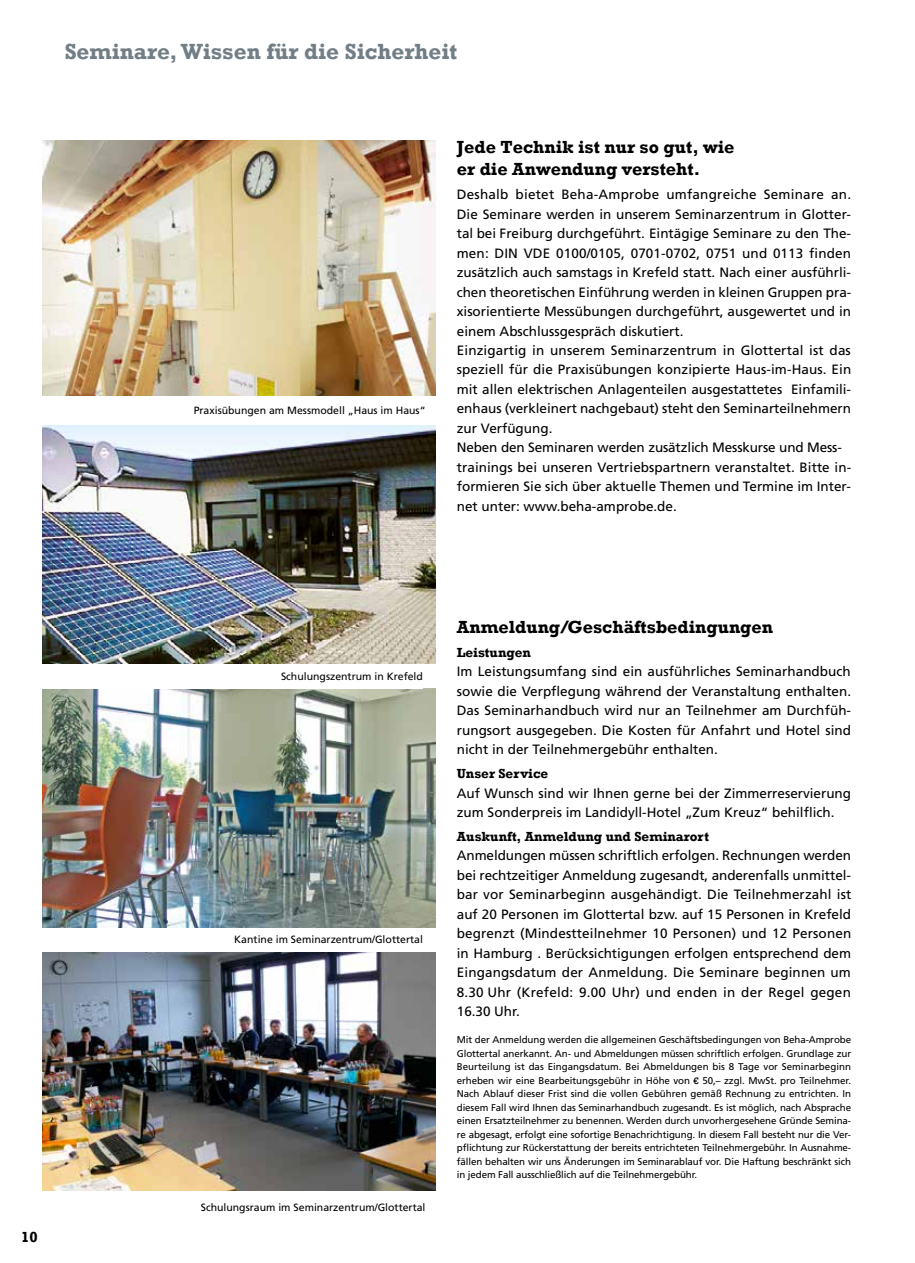
<style>
.page{position:relative;width:915px;height:1263px;background:#fff}
.page>*{position:absolute;margin:0;border:0;box-sizing:border-box;transform-origin:0 0}
.t1{font:700 22.5px "Rockwell";color:#717e86}
.t2{font:700 18px/22.5px "Rockwell";color:#000}
.t3{font:700 15px "Rockwell";color:#000}
.t4{font:13.5px/19.5px "Frutiger LT Std";color:#000;text-align:justify}
.t5{font:700 13.5px "Rockwell";color:#000}
.t6{font:10.5px "Frutiger LT Std";color:#000}
.t7{font:9.75px/13.5px "Frutiger LT Std";letter-spacing:-.01em;color:#000;text-align:justify}
.s1{font-family:"Rockwell"}
</style>
<div class="page">
<img style="left:43px;top:140px;width:392px;height:255px">
<img style="left:43px;top:689px;width:392px;height:238px">
<img style="left:43px;top:425px;width:392px;height:238px">
<img style="left:43px;top:952px;width:392px;height:239px">
<h1 class="t1" style="left:65px;top:38px;width:394px">Seminare, Wissen für die Sicherheit</h1>
<p class="t6" style="left:194px;top:404px;width:233px">Praxisübungen am Messmodell „Haus im Haus“</p>
<h2 class="t2" style="left:456px;top:135px;width:279px">Jede Technik ist nur so gut, wie er die Anwendung versteht.</h2>
<p class="t4" style="left:456px;top:185px;width:396px;text-align:left">Deshalb bietet Beha-Amprobe umfangreiche Seminare an.<br>Die Seminare werden in unserem Seminarzentrum in Glotter&shy;tal bei Freiburg durchgeführt. Eintägige Seminare zu den The&shy;men: DIN VDE 0100/0105, 0701-0702, 0751 und 0113 finden zusätzlich auch samstags in Krefeld statt. Nach einer ausführli&shy;chen theoretischen Einführung werden in kleinen Gruppen pra&shy;xisorientierte Messübungen durchgeführt, ausgewertet und in einem Abschlussgespräch diskutiert.<br>Einzigartig in unserem Seminarzentrum in Glottertal ist das speziell für die Praxisübungen konzipierte Haus-im-Haus. Ein mit allen elektrischen Anlagenteilen ausgestattetes Einfamili&shy;enhaus (verkleinert nachgebaut) steht den Seminarteilnehmern zur Verfügung.<br>Neben den Seminaren werden zusätzlich Messkurse und Mess&shy;trainings bei unseren Vertriebspartnern veranstaltet. Bitte in&shy;formieren Sie sich über aktuelle Themen und Termine im Inter&shy;net unter: www.beha-amprobe.de.</p>
<p class="t3" style="left:21px;top:1227px;width:18px">10</p>
<p class="t6" style="left:281px;top:670px;width:143px">Schulungszentrum in Krefeld</p>
<p class="t6" style="left:234px;top:933px;width:190px">Kantine im Seminarzentrum/Glottertal</p>
<p class="t6" style="left:201px;top:1201px;width:226px">Schulungsraum im Seminarzentrum/Glottertal</p>
<h2 class="t2" style="left:456px;top:616px;width:317px">Anmeldung/Geschäftsbedingungen</h2>
<p class="t5" style="left:456px;top:644px;width:75px">Leistungen</p>
<p class="t4" style="left:456px;top:662px;width:395px">Im Leistungsumfang sind ein ausführliches Seminarhandbuch sowie die Verpflegung während der Veranstaltung enthalten.<br>Das Seminarhandbuch wird nur an Teilnehmer am Durchfüh&shy;rungsort ausgegeben. Die Kosten für Anfahrt und Hotel sind nicht in der Teilnehmergebühr enthalten.</p>
<p class="t5" style="left:456px;top:765px;width:93px">Unser Service</p>
<p class="t4" style="left:456px;top:783px;width:395px">Auf Wunsch sind wir Ihnen gerne bei der Zimmerreservierung zum Sonderpreis im Landidyll-Hotel „Zum Kreuz“ behilflich.</p>
<p class="t5" style="left:456px;top:828px;width:253px">Auskunft, Anmeldung und Seminarort</p>
<p class="t4" style="left:456px;top:846px;width:396px">Anmeldungen müssen schriftlich erfolgen. Rechnungen werden bei rechtzeitiger Anmeldung zugesandt, anderenfalls unmittel&shy;bar vor Seminarbeginn ausgehändigt. Die Teilnehmerzahl ist auf 20 Personen im Glottertal bzw. auf 15 Personen in Krefeld begrenzt (Mindestteilnehmer 10 Personen) und 12 Personen in Hamburg . Berücksichtigungen erfolgen entsprechend dem Eingangsdatum der Anmeldung. Die Seminare beginnen um 8.30 Uhr (Krefeld: 9.00 Uhr) und enden in der Regel gegen 16.30 Uhr.</p>
<p class="t7" style="left:456px;top:1033px;width:396px">Mit der Anmeldung werden die allgemeinen Geschäftsbedingungen von Beha-Amprobe Glottertal anerkannt. An- und Abmeldungen müssen schriftlich erfolgen. Grundlage zur Beurteilung ist das Eingangsdatum. Bei Abmeldungen bis 8 Tage vor Seminarbeginn erheben wir eine Bearbeitungsgebühr in Höhe von <span class="s1">€</span> 50,– zzgl. MwSt. pro Teilnehmer.<br>Nach Ablauf dieser Frist sind die vollen Gebühren gemäß Rechnung zu entrichten. In diesem Fall wird Ihnen das Seminarhandbuch zugesandt. Es ist möglich, nach Absprache einen Ersatzteilnehmer zu benennen. Werden durch unvorhergesehene Gründe Semina&shy;re abgesagt, erfolgt eine sofortige Benachrichtigung. In diesem Fall besteht nur die Ver&shy;pflichtung zur Rückerstattung der bereits entrichteten Teilnehmergebühr. In Ausnahme&shy;fällen behalten wir uns Änderungen im Seminarablauf vor. Die Haftung beschränkt sich in jedem Fall ausschließlich auf die Teilnehmergebühr.</p>
</div>
